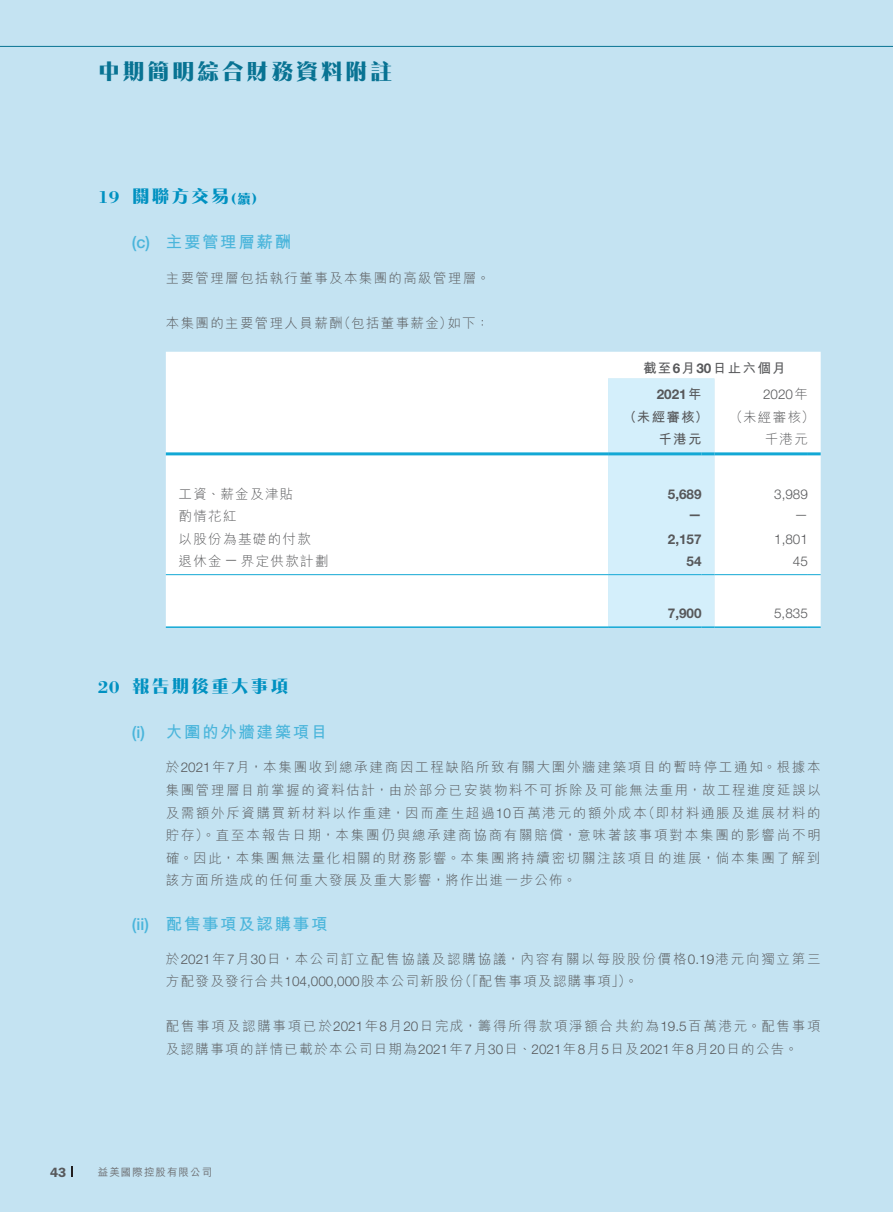
<style>
.page{position:relative;width:893px;height:1212px;background:#c4e3f2}
.page>*{position:absolute;margin:0;border:0;box-sizing:border-box;transform-origin:0 0}
.t1{font:800 22.5px "M Razor HK";letter-spacing:.1em;color:#087393}
.t2{font:800 18px "M Razor HK";letter-spacing:.1em;color:#0091c1}
.t3{font:700 18px "Bodoni Std";color:#0091c1}
.t4{font:700 16.5px "M Hei HK";letter-spacing:.1em;color:#4ab5db}
.t5{font:500 16.5px "Helvetica Neue LT Std";color:#4ab5db}
.t6{font:300 13.5px/22.5px "M Hei HK";letter-spacing:.12em;color:#57585a}
.t7{font:300 13.5px "M Hei HK";letter-spacing:.1em;color:#57585a}
.t8{font:300 13.5px "Helvetica Neue LT Std";color:#57585a}
.t9{font:700 13.5px "Helvetica Neue LT Std";color:#57585a}
.t10{font:700 13.5px "M Hei HK";letter-spacing:.1em;color:#57585a}
.t11{font:800 13.5px "M Razor HK";color:#0091c1}
.t12{font:600 13.5px "ITC Franklin Gothic Std";color:#57585a}
.t13{font:500 10.5px "M Hei HK";letter-spacing:.1em;color:#6c6d70}
.s1{font-family:"Helvetica Neue LT Std"}
.s2{font-family:"M Hei HK"}
</style>
<div class="page">
<hr style="left:0;top:46px;width:893px;height:1px;background:#087393">
<div style="left:166px;top:352px;width:655px;height:274px;background:#fff"></div>
<hr style="left:166px;top:574px;width:442px;height:1px;background:#13a8d5">
<hr style="left:714px;top:574px;width:94px;height:1px;background:#13a8d5">
<svg style="left:808px;top:574px;width:13px;height:1px"></svg>
<hr style="left:166px;top:626px;width:442px;height:2px;background:#13a8d5">
<hr style="left:714px;top:626px;width:94px;height:2px;background:#13a8d5">
<svg style="left:808px;top:626px;width:13px;height:2px"></svg>
<hr style="left:166px;top:452px;width:442px;height:3px;background:#13a8d5">
<div style="left:608px;top:378px;width:106px;height:250px;background:#d4effb"></div>
<hr style="left:714px;top:452px;width:94px;height:3px;background:#13a8d5">
<svg style="left:808px;top:452px;width:13px;height:3px"></svg>
<h1 class="t1" style="left:98px;top:60px;width:296px">中期簡明綜合財務資料附註</h1>
<h2 class="t3" style="left:98px;top:186px;width:23px">19</h2>
<h2 class="t2" style="left:132px;top:188px;width:99px">關聯方交易</h2>
<p class="t11" style="left:224px;top:192px;width:42px">（續(</p>
<p class="t5" style="left:132px;top:233px;width:20px">c( )</p>
<p class="t4" style="left:166px;top:230px;width:127px">主要管理層薪酬</p>
<p class="t7" style="left:166px;top:271px;width:326px">主要管理層包括執行董事及本集團的高級管理層。</p>
<p class="t6" style="left:447px;top:311px;width:43px">如下：</p>
<p class="t6" style="left:338px;top:311px;width:116px">（包括董事薪金）</p>
<p class="t7" style="left:166px;top:316px;width:178px">本集團的主要管理人員薪酬</p>
<p class="t6" style="left:179px;top:482px;width:116px">工資、薪金及津貼</p>
<p class="t6" style="left:179px;top:505px;width:60px">酌情花紅</p>
<p class="t7" style="left:179px;top:532px;width:134px">以股份為基礎的付款</p>
<p class="t6" style="left:241px;top:550px;width:89px">界定供款計劃</p>
<p class="t6" style="left:179px;top:550px;width:45px">退休金</p>
<p class="t8" style="left:225px;top:551px;width:15px">—</p>
<p class="t10" style="left:643px;top:358px;width:144px">截至<span class="s1">6</span>月<span class="s1">30</span>日止六個月</p>
<p class="t9" style="left:657px;top:386px;width:46px">2021<span class="s2">年</span></p>
<p class="t10" style="left:623px;top:407px;width:87px">（未經審核(</p>
<p class="t8" style="left:763px;top:386px;width:46px">2020<span class="s2">年</span></p>
<p class="t6" style="left:765px;top:405px;width:51px;text-indent:-35px">（未經審核(千港元</p>
<p class="t10" style="left:658px;top:429px;width:45px">千港元</p>
<p class="t9" style="left:668px;top:485px;width:35px">5,689</p>
<p class="t8" style="left:774px;top:486px;width:35px">3,989</p>
<p class="t9" style="left:688px;top:506px;width:15px">—</p>
<p class="t8" style="left:794px;top:506px;width:15px">—</p>
<p class="t9" style="left:668px;top:530px;width:35px">2,157</p>
<p class="t8" style="left:774px;top:531px;width:35px">1,801</p>
<p class="t9" style="left:687px;top:553px;width:17px">54</p>
<p class="t8" style="left:793px;top:553px;width:17px">45</p>
<p class="t9" style="left:668px;top:605px;width:35px">7,900</p>
<p class="t8" style="left:774px;top:605px;width:35px">5,835</p>
<h2 class="t3" style="left:98px;top:676px;width:23px">20</h2>
<h2 class="t2" style="left:132px;top:677px;width:158px">報告期後重大事項</h2>
<p class="t5" style="left:132px;top:723px;width:15px">) i(</p>
<p class="t5" style="left:132px;top:914px;width:19px">i i( )</p>
<p class="t4" style="left:166px;top:720px;width:163px">大圍的外牆建築項目</p>
<p class="t6" style="left:166px;top:756px;width:657px;text-align:right">於<span class="s1">2021</span>年<span class="s1">7</span>月，本集團收到總承建商因工程缺陷所致有關大圍外牆建築項目的暫時停工通知。根據本集團管理層目前掌握的資料估計，由於部分已安裝物料不可拆除及可能無法重用，故工程進度延誤以（即材料通脹及進展材料的</p>
<p class="t6" style="left:166px;top:801px;width:656px">及需額外斥資購買新材料以作重建，因而產生超過<span class="s1">10</span>百萬港元的額外成本<br>貯存）。直至本報告日期，本集團仍與總承建商協商有關賠償，意味著該事項對本集團的影響尚不明確。因此，本集團無法量化相關的財務影響。本集團將持續密切關注該項目的進展，倘本集團了解到該方面所造成的任何重大發展及重大影響，將作出進一步公佈。</p>
<p class="t4" style="left:166px;top:911px;width:163px">配售事項及認購事項</p>
<p class="t6" style="left:459px;top:947px;width:364px;text-indent:-293px">於<span class="s1">2021</span>年<span class="s1">7</span>月<span class="s1">30</span>日，本公司訂立配售協議及認購協議，內容有關以每股股份價格<span class="s1">0.19</span>港元向獨立第三（「配售事項及認購事項 。(「</p>
<p class="t7" style="left:166px;top:974px;width:299px">方配發及發行合共<span class="s1">104,000,000</span>股本公司新股份</p>
<p class="t6" style="left:166px;top:1015px;width:656px">配售事項及認購事項已於<span class="s1">2021</span>年<span class="s1">8</span>月<span class="s1">20</span>日完成，籌得所得款項淨額合共約為<span class="s1">19.5</span>百萬港元。配售事項及認購事項的詳情已載於本公司日期為<span class="s1">2021</span>年<span class="s1">7</span>月<span class="s1">30</span>日、<span class="s1">2021</span>年<span class="s1">8</span>月<span class="s1">5</span>日及<span class="s1">2021</span>年<span class="s1">8</span>月<span class="s1">20</span>日的公告。</p>
<p class="t12" style="left:50px;top:1164px;width:18px">43</p>
<p class="t13" style="left:98px;top:1164px;width:116px">益美國際控股有限公司</p>
</div>
